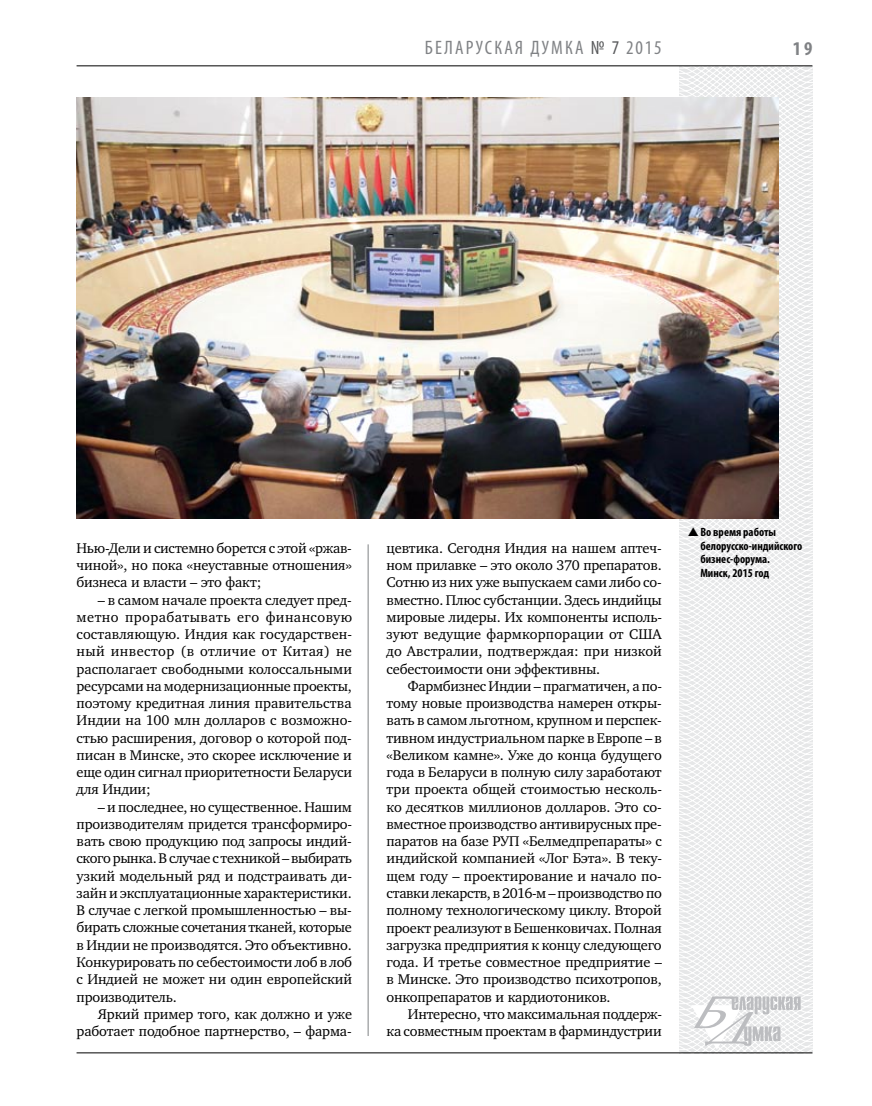
<style>
.page{position:relative;width:872px;height:1106px;background:#fff}
.page>*{position:absolute;margin:0;border:0;box-sizing:border-box;transform-origin:0 0}
.t1{font:condensed 19.5px "Myriad Pro";letter-spacing:.11em;color:#808285}
.t2{font:700 condensed 19.5px "Myriad Pro";color:#808285}
.t3{font:14.4px/17.2px "Charter C";letter-spacing:-.01em;color:#000;text-align:justify}
.t4{font:700 condensed 12px/13.5px "Myriad Pro";color:#000}
.s1{color:#58595b}
</style>
<div class="page">
<svg style="left:621px;top:65px;width:192px;height:989px"></svg>
<svg style="left:691px;top:996px;width:109px;height:53px"></svg>
<hr style="left:77px;top:65px;width:735px;height:1px;background:#000">
<hr style="left:77px;top:1052px;width:735px;height:1px;background:#000">
<hr style="left:368px;top:544px;width:1px;height:492px;background:#808285">
<img style="left:77px;top:97px;width:702px;height:421px">
<svg style="left:688px;top:527px;width:23px;height:10px"></svg>
<h1 class="t1" style="left:425px;top:36px;width:238px">БЕЛАРУСКАЯ ДУМКА <span class="s1">№ 7</span> 2015</h1>
<h1 class="t2" style="left:793px;top:37px;width:21px">19</h1>
<p class="t3" style="left:77px;top:539px;width:277px">Нью-Дели и системно борется с этой «ржав&shy;чиной», но пока «неуставные отношения» бизнеса и власти – это факт;</p>
<p class="t3" style="left:77px;top:591px;width:277px;text-indent:21px">– в самом начале проекта следует пред&shy;метно прорабатывать его финансовую составляющую. Индия как государствен&shy;ный инвестор (в отличие от Китая) не располагает свободными колоссальными ресурсами на модернизационные проекты, поэтому кредитная линия правительства Индии на 100 млн долларов с возможно&shy;стью расширения, договор о которой под&shy;писан в Минске, это скорее исключение и еще один сигнал приоритетности Беларуси для Индии;</p>
<p class="t3" style="left:77px;top:798px;width:277px;text-indent:21px">– и последнее, но существенное. Нашим производителям придется трансформиро&shy;вать свою продукцию под запросы индий&shy;ского рынка. В случае с техникой – выбирать узкий модельный ряд и подстраивать ди&shy;зайн и эксплуатационные характеристики.<br>В случае с легкой промышленностью – вы&shy;бирать сложные сочетания тканей, которые в Индии не производятся. Это объективно.<br>Конкурировать по себестоимости лоб в лоб с Индией не может ни один европейский производитель.</p>
<p class="t3" style="left:77px;top:1005px;width:277px;text-align:right">Яркий пример того, как должно и уже работает подобное партнерство, – фарма-</p>
<p class="t3" style="left:386px;top:539px;width:277px">цевтика. Сегодня Индия на нашем аптеч&shy;ном прилавке – это около 370 препаратов.<br>Сотню из них уже выпускаем сами либо со&shy;вместно. Плюс субстанции. Здесь индийцы мировые лидеры. Их компоненты исполь&shy;зуют ведущие фармкорпорации от США до Австралии, подтверждая: при низкой себестоимости они эффективны.</p>
<p class="t3" style="left:386px;top:677px;width:277px;text-indent:21px">Фармбизнес Индии – прагматичен, а по&shy;тому новые производства намерен откры&shy;вать в самом льготном, крупном и перспек&shy;тивном индустриальном парке в Европе – в «Великом камне». Уже до конца будущего года в Беларуси в полную силу заработают три проекта общей стоимостью несколь&shy;ко десятков миллионов долларов. Это со&shy;вместное производство антивирусных пре&shy;паратов на базе РУП «Белмедпрепараты» с индийской компанией «Лог Бэта». В теку&shy;щем году – проектирование и начало по&shy;ставки лекарств, в 2016-м – производство по полному технологическому циклу. Второй проект реализуют в Бешенковичах. Полная загрузка предприятия к концу следующего года. И третье совместное предприятие – в Минске. Это производство психотропов, онкопрепаратов и кардиотоников.</p>
<p class="t3" style="left:386px;top:1005px;width:277px;text-align:right">Интересно, что максимальная поддерж-<br>ка совместным проектам в фарминдустрии</p>
<p class="t4" style="left:700px;top:525px;width:104px">Во время работы белорусско-индийского бизнес-форума.<br>Минск, 2015 год</p>
</div>
